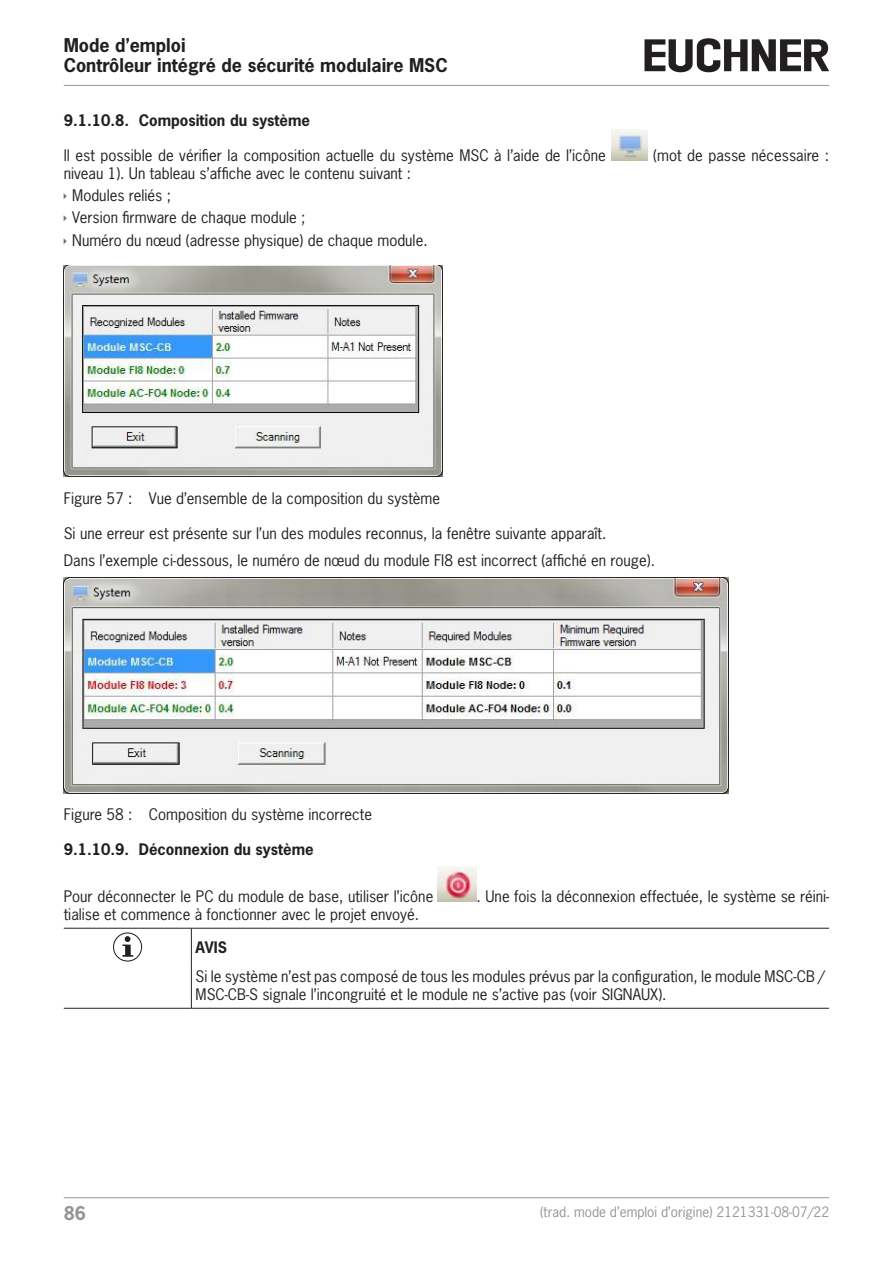
<style>
.page{position:relative;width:893px;height:1263px;background:#fff}
.page>*{position:absolute;margin:0;border:0;box-sizing:border-box;transform-origin:0 0}
.t1{font:700 17.85px/20.2px "News Gothic Std";color:#231f20}
.t2{font:700 17.85px "News Gothic Std";color:#939598}
.paragraph{font:15px/18px "News Gothic Std";color:#231f20}
.tableheadleft{font:700 15px "News Gothic Std";color:#231f20}
.t3{font:13.5px "News Gothic Std";color:#939598}
</style>
<div class="page">
<hr style="left:64px;top:85px;width:765px;height:1px;background:#939598">
<hr style="left:64px;top:1197px;width:765px;height:1px;background:#939598">
<svg style="left:644px;top:38px;width:185px;height:34px"></svg>
<img style="left:611px;top:129px;width:37px;height:32px">
<img style="left:64px;top:266px;width:378px;height:211px">
<img style="left:64px;top:577px;width:665px;height:217px">
<img style="left:438px;top:867px;width:39px;height:34px">
<hr style="left:64px;top:928px;width:127px;height:1px;background:#231f20">
<hr style="left:191px;top:928px;width:638px;height:1px;background:#231f20">
<hr style="left:191px;top:928px;width:1px;height:38px;background:#231f20">
<hr style="left:191px;top:966px;width:1px;height:42px;background:#231f20">
<hr style="left:64px;top:1008px;width:127px;height:1px;background:#231f20">
<hr style="left:191px;top:1008px;width:638px;height:1px;background:#231f20">
<svg style="left:113px;top:932px;width:29px;height:29px"></svg>
<svg style="left:122px;top:936px;width:11px;height:21px"></svg>
<p class="t1" style="left:64px;top:34px;width:385px">Mode d’emploi<br>Contrôleur intégré de sécurité modulaire MSC</p>
<p class="tableheadleft" style="left:64px;top:111px;width:248px">9.1.10.8. Composition du système</p>
<p class="paragraph" style="left:64px;top:146px;width:543px">Il est possible de vérifier la composition actuelle du système MSC à l’aide de l’icône</p>
<p class="paragraph" style="left:653px;top:146px;width:177px">(mot de passe nécessaire :</p>
<p class="paragraph" style="left:64px;top:164px;width:349px">niveau 1). Un tableau s’affiche avec le contenu suivant :</p>
<p class="paragraph" style="left:72px;top:186px;width:100px">Modules reliés ;</p>
<p class="paragraph" style="left:72px;top:209px;width:235px">Version firmware de chaque module ;</p>
<p class="paragraph" style="left:72px;top:231px;width:357px">Numéro du nœud (adresse physique) de chaque module.</p>
<p class="paragraph" style="left:64px;top:489px;width:378px">Figure 57 : Vue d’ensemble de la composition du système</p>
<p class="paragraph" style="left:64px;top:524px;width:544px">Si une erreur est présente sur l’un des modules reconnus, la fenêtre suivante apparaît.</p>
<p class="paragraph" style="left:64px;top:551px;width:593px">Dans l’exemple ci-dessous, le numéro de nœud du module FI8 est incorrect (affiché en rouge).</p>
<p class="paragraph" style="left:64px;top:805px;width:310px">Figure 58 : Composition du système incorrecte</p>
<p class="tableheadleft" style="left:64px;top:840px;width:251px">9.1.10.9. Déconnexion du système</p>
<p class="paragraph" style="left:64px;top:887px;width:371px">Pour déconnecter le PC du module de base, utiliser l’icône</p>
<p class="paragraph" style="left:477px;top:887px;width:354px">. Une fois la déconnexion effectuée, le système se réini-</p>
<p class="paragraph" style="left:64px;top:905px;width:357px">tialise et commence à fonctionner avec le projet envoyé.</p>
<p class="tableheadleft" style="left:196px;top:937px;width:33px">AVIS</p>
<p class="paragraph" style="left:196px;top:967px;width:631px">Si le système n’est pas composé de tous les modules prévus par la configuration, le module MSC-CB /<br>MSC-CB-S signale l’incongruité et le module ne s’active pas (voir SIGNAUX).</p>
<p class="t2" style="left:64px;top:1201px;width:24px">86</p>
<p class="t3" style="left:540px;top:1203px;width:291px">(trad. mode d’emploi d’origine) 2121331-08-07/22</p>
</div>
